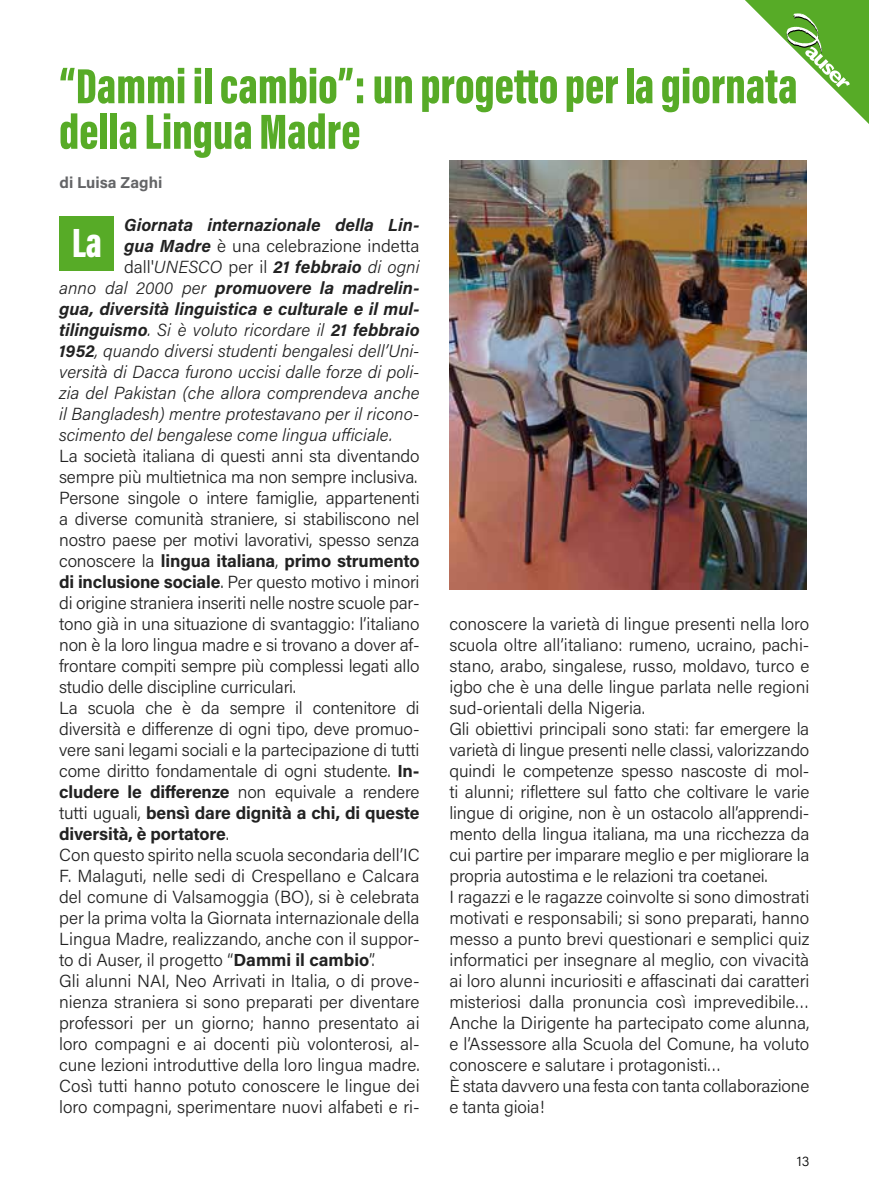
<style>
.page{position:relative;width:869px;height:1191px;background:#fff}
.page>*{position:absolute;margin:0;border:0;box-sizing:border-box;transform-origin:0 0}
.t1{font:900 50.75px/45.5px "Acumin Pro Extra Cond";color:#57ab27}
.t2{font:900 42px "Acumin Pro Extra Cond";color:#fff}
.t3{font:300 17.5px/21px "Acumin Pro";letter-spacing:-.005em;color:#222}
.t4{font:italic 300 17.5px "Acumin Pro";color:#222}
.t5{font:italic 700 17.5px "Acumin Pro";color:#222}
.t6{font:700 15.75px "Acumin Pro";color:#646567}
.t7{font:300 14px "Acumin Pro";color:#000}
.s1{font-weight:700;font-style:italic}
.s2{font-style:normal}
.s3{font-weight:700}
.s4{font-weight:300}
</style>
<div class="page">
<svg style="left:745px;top:0;width:123px;height:123px"></svg>
<div style="left:60px;top:216px;width:54px;height:55px;background:#57ab27"></div>
<img style="left:449px;top:161px;width:357px;height:429px">
<h1 class="t1" style="left:59px;top:63px;width:739px">“Dammi il cambio”: un progetto per la giornata della Lingua Madre</h1>
<p class="t6" style="left:60px;top:171px;width:104px">di Luisa Zaghi</p>
<p class="t5" style="left:124px;top:212px;width:297px">Giornata internazionale della Lin-</p>
<p class="t3" style="left:124px;top:235px;width:297px"><span class="s1">gua Madre</span> è una celebrazione indetta</p>
<p class="t4" style="left:124px;top:255px;width:297px"><span class="s2">dall'</span>UNESCO <span class="s2">per il</span> <span class="s3">21 febbraio</span> di ogni</p>
<p class="t5" style="left:59px;top:275px;width:362px"><span class="s4">anno dal 2000 per</span> promuovere la madrelin-</p>
<p class="t5" style="left:59px;top:296px;width:362px">gua, diversità linguistica e culturale e il mul-</p>
<p class="t5" style="left:59px;top:317px;width:362px">tilinguismo<span class="s4">. Si è voluto ricordare il</span> 21 febbraio</p>
<p class="t4" style="left:59px;top:339px;width:362px"><span class="s3">1952</span>, quando diversi studenti bengalesi dell’Uni-</p>
<p class="t4" style="left:59px;top:360px;width:362px">versità di Dacca furono uccisi dalle forze di poli-</p>
<p class="t4" style="left:59px;top:381px;width:362px">zia del Pakistan (che allora comprendeva anche</p>
<p class="t4" style="left:59px;top:402px;width:362px">il Bangladesh) mentre protestavano per il ricono-</p>
<p class="t4" style="left:59px;top:423px;width:334px">scimento del bengalese come lingua ufficiale.</p>
<p class="t3" style="left:59px;top:445px;width:362px">La società italiana di questi anni sta diventando sempre più multietnica ma non sempre inclusiva.<br>Persone singole o intere famiglie, appartenenti a diverse comunità straniere, si stabiliscono nel nostro paese per motivi lavorativi, spesso senza conoscere la <span class="s3">lingua italiana</span>, <span class="s3">primo strumento di inclusione sociale</span>. Per questo motivo i minori di origine straniera inseriti nelle nostre scuole par&shy;tono già in una situazione di svantaggio: l’italiano non è la loro lingua madre e si trovano a dover af&shy;frontare compiti sempre più complessi legati allo studio delle discipline curriculari.<br>La scuola che è da sempre il contenitore di diversità e differenze di ogni tipo, deve promuo&shy;vere sani legami sociali e la partecipazione di tutti come diritto fondamentale di ogni studente. <span class="s3">In&shy;cludere le differenze</span> non equivale a rendere tutti uguali, <span class="s3">bensì dare dignità a chi, di queste diversità, è portatore</span>.<br>Con questo spirito nella scuola secondaria dell’IC F. Malaguti, nelle sedi di Crespellano e Calcara del comune di Valsamoggia (BO), si è celebrata per la prima volta la Giornata internazionale della Lingua Madre, realizzando, anche con il suppor&shy;to di Auser, il progetto “<span class="s3">Dammi il cambio</span>”.<br>Gli alunni NAI, Neo Arrivati in Italia, o di prove&shy;nienza straniera si sono preparati per diventare professori per un giorno; hanno presentato ai loro compagni e ai docenti più volonterosi, al&shy;cune lezioni introduttive della loro lingua madre.<br>Così tutti hanno potuto conoscere le lingue dei loro compagni, sperimentare nuovi alfabeti e ri-</p>
<h2 class="t2" style="left:72px;top:217px;width:31px">La</h2>
<p class="t3" style="left:449px;top:613px;width:361px">conoscere la varietà di lingue presenti nella loro scuola oltre all’italiano: rumeno, ucraino, pachi&shy;stano, arabo, singalese, russo, moldavo, turco e igbo che è una delle lingue parlata nelle regioni sud-orientali della Nigeria.<br>Gli obiettivi principali sono stati: far emergere la varietà di lingue presenti nelle classi, valorizzando quindi le competenze spesso nascoste di mol&shy;ti alunni; riflettere sul fatto che coltivare le varie lingue di origine, non è un ostacolo all’apprendi&shy;mento della lingua italiana, ma una ricchezza da cui partire per imparare meglio e per migliorare la propria autostima e le relazioni tra coetanei.<br>I ragazzi e le ragazze coinvolte si sono dimostrati motivati e responsabili; si sono preparati, hanno messo a punto brevi questionari e semplici quiz informatici per insegnare al meglio, con vivacità ai loro alunni incuriositi e affascinati dai caratteri misteriosi dalla pronuncia così imprevedibile… Anche la Dirigente ha partecipato come alunna, e l’Assessore alla Scuola del Comune, ha voluto conoscere e salutare i protagonisti…<br>È stata davvero una festa con tanta collaborazione e tanta gioia!</p>
<p class="t7" style="left:796px;top:1151px;width:14px">13</p>
</div>
